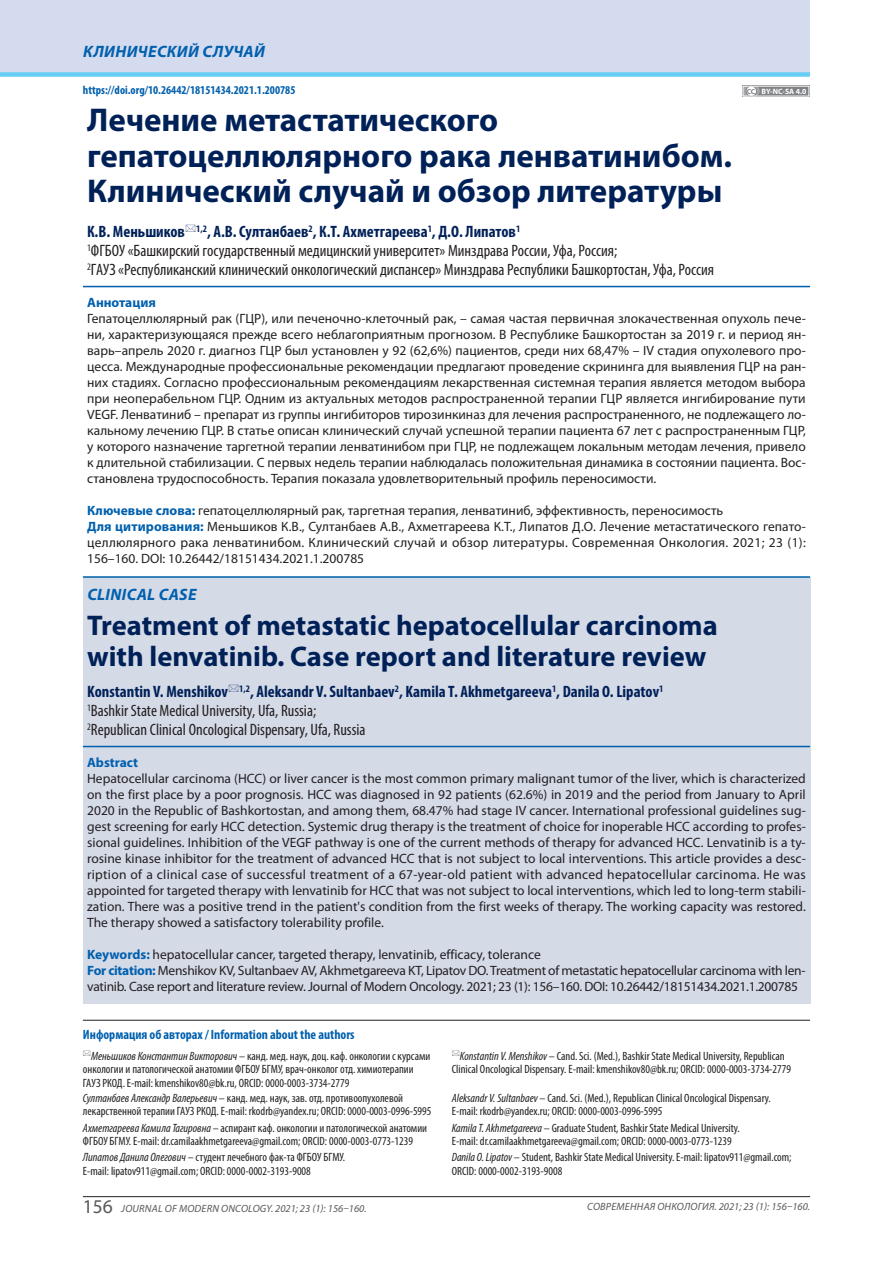
<style>
.page{position:relative;width:893px;height:1263px;background:#fff}
.page>*{position:absolute;margin:0;border:0;box-sizing:border-box;transform-origin:0 0}
.t1{font:700 33px/35.5px "Myriad Pro";color:#002158}
.t2{font:700 28.5px/31px "Myriad Pro";color:#002158}
.t3{font:condensed 16.5px/19px "Myriad Pro";color:#231f20}
.t4{font:italic 700 16.5px "Myriad Pro";letter-spacing:.02em;color:#0160ae}
.t5{font:13.5px/16px "Myriad Pro";color:#231f20;text-align:justify}
.t6{font:13.5px/16px "Myriad Pro";letter-spacing:-.02em;color:#231f20}
.t7{font:700 condensed 13.5px "Myriad Pro";color:#0160ae}
.t8{font:700 13.5px "Myriad Pro";color:#0160ae}
.t9{font:condensed 12px/13.5px "Myriad Pro";color:#231f20}
.t10{font:700 condensed 12px "Myriad Pro";color:#0160ae}
.t11{font:italic 10.5px "Myriad Pro";letter-spacing:.02em;color:#57585a}
.t12{font:700 7.8px "Myriad Pro";color:#fff}
.s1{font-size:7.2px;color:#808285}
.s2{font-weight:700;color:#002158}
.s3{font-weight:700;color:#0160ae}
.s4{font-style:italic}
.s5{font-style:normal;font-size:19.5px}
</style>
<div class="page">
<div style="left:83px;top:577px;width:727px;height:426px;background:#d5dae7"></div>
<div style="left:0;top:0;width:810px;height:74px;background:#d4dbee"></div>
<div style="left:0;top:72px;width:810px;height:5px;background:#67cef5"></div>
<hr style="left:83px;top:1196px;width:727px;height:1px;background:#231f20">
<div style="left:742px;top:85px;width:67px;height:12px;background:#808285"></div>
<div style="left:750px;top:86px;width:10px;height:10px;background:#a8a9ad;border-radius:50%"></div>
<div style="left:746px;top:86px;width:10px;height:10px;background:#fff;border-radius:50%"></div>
<div style="left:746px;top:85px;width:11px;height:12px;border:1px solid #808285;border-radius:50%"></div>
<div style="left:743px;top:86px;width:66px;height:10px;border:1px solid #fff"></div>
<hr style="left:83px;top:286px;width:727px;height:1px;background:#0160ae">
<hr style="left:83px;top:576px;width:727px;height:2px;background:#0160ae">
<hr style="left:83px;top:746px;width:727px;height:1px;background:#0160ae">
<hr style="left:83px;top:1020px;width:727px;height:1px;background:#231f20">
<p class="t4" style="left:83px;top:45px;width:183px">КЛИНИЧЕСКИЙ СЛУЧАЙ</p>
<p class="t10" style="left:83px;top:86px;width:214px">https://doi.org/10.26442/18151434.2021.1.200785</p>
<p class="t12" style="left:747px;top:86px;width:61px"><span class="s1">CC</span> BY-NC-SA 4.0</p>
<h1 class="t1" style="left:87px;top:105px;width:646px">Лечение метастатического гепатоцеллюлярного рака ленватинибом.<br>Клинический случай и обзор литературы</h1>
<p class="t3" style="left:87px;top:224px;width:628px"><span class="s2">К.В. Меньшиков</span> <sup>1,2</sup><span class="s2">, А.В. Султанбаев</span><sup>2</sup><span class="s2">, К.Т. Ахметгареева</span><sup>1</sup><span class="s2">, Д.О. Липатов</span><sup>1<br></sup><sup>1</sup>ФГБОУ «Башкирский государственный медицинский университет» Минздрава России, Уфа, Россия;<br><sup>2</sup>ГАУЗ «Республиканский клинический онкологический диспансер» Минздрава Республики Башкортостан, Уфа, Россия</p>
<p class="t8" style="left:87px;top:298px;width:70px">Аннотация</p>
<p class="t5" style="left:87px;top:312px;width:720px">Гепатоцеллюлярный рак (ГЦР), или печеночно-клеточный рак, – самая частая первичная злокачественная опухоль пече&shy;ни, характеризующаяся прежде всего неблагоприятным прогнозом. В Республике Башкортостан за 2019 г. и период ян&shy;варь–апрель 2020 г. диагноз ГЦР был установлен у 92 (62,6%) пациентов, среди них 68,47% – IV стадия опухолевого про&shy;цесса. Международные профессиональные рекомендации предлагают проведение скрининга для выявления ГЦР на ран&shy;них стадиях. Согласно профессиональным рекомендациям лекарственная системная терапия является методом выбора при неоперабельном ГЦР. Одним из актуальных методов распространенной терапии ГЦР является ингибирование пути VEGF. Ленватиниб – препарат из группы ингибиторов тирозинкиназ для лечения распространенного, не подлежащего ло&shy;кальному лечению ГЦР. В статье описан клинический случай успешной терапии пациента 67 лет с распространенным ГЦР, у которого назначение таргетной терапии ленватинибом при ГЦР, не подлежащем локальным методам лечения, привело к длительной стабилизации. С первых недель терапии наблюдалась положительная динамика в состоянии пациента. Вос&shy;становлена трудоспособность. Терапия показала удовлетворительный профиль переносимости.</p>
<p class="t5" style="left:87px;top:504px;width:720px;text-align:left"><span class="s3">Ключевые слова:</span> гепатоцеллюлярный рак, таргетная терапия, ленватиниб, эффективность, переносимость<br><span class="s3">Для цитирования:</span> Меньшиков К.В., Султанбаев А.В., Ахметгареева К.Т., Липатов Д.О. Лечение метастатического гепато&shy;целлюлярного рака ленватинибом. Клинический случай и обзор литературы. Современная Онкология. 2021; 23 (1):<br>156–160. DOI: 10.26442/18151434.2021.1.200785</p>
<p class="t4" style="left:87px;top:588px;width:111px">CLINICAL CASE</p>
<h2 class="t2" style="left:87px;top:612px;width:632px">Treatment of metastatic hepatocellular carcinoma with lenvatinib. Case report and literature review</h2>
<p class="t3" style="left:87px;top:683px;width:578px"><span class="s2">Konstantin V. Menshikov</span> <sup>1,2</sup><span class="s2">, Aleksandr V. Sultanbaev</span><sup>2</sup><span class="s2">, Kamila T. Akhmetgareeva</span><sup>1</sup><span class="s2">, Danila O. Lipatov</span><sup>1<br></sup><sup>1</sup>Bashkir State Medical University, Ufa, Russia;<br><sup>2</sup>Republican Clinical Oncological Dispensary, Ufa, Russia</p>
<p class="t8" style="left:87px;top:758px;width:53px">Abstract</p>
<p class="t5" style="left:87px;top:772px;width:720px">Hepatocellular carcinoma (HCC) or liver cancer is the most common primary malignant tumor of the liver, which is characterized on the first place by a poor prognosis. HCC was diagnosed in 92 patients (62.6%) in 2019 and the period from January to April 2020 in the Republic of Bashkortostan, and among them, 68.47% had stage IV cancer. International professional guidelines sug&shy;gest screening for early HCC detection. Systemic drug therapy is the treatment of choice for inoperable HCC according to profes&shy;sional guidelines. Inhibition of the VEGF pathway is one of the current methods of therapy for advanced HCC. Lenvatinib is a ty&shy;rosine kinase inhibitor for the treatment of advanced HCC that is not subject to local interventions. This article provides a desc&shy;ription of a clinical case of successful treatment of a 67-year-old patient with advanced hepatocellular carcinoma. He was appointed for targeted therapy with lenvatinib for HCC that was not subject to local interventions, which led to long-term stabili&shy;zation. There was a positive trend in the patient's condition from the first weeks of therapy. The working capacity was restored.<br>The therapy showed a satisfactory tolerability profile.</p>
<p class="t6" style="left:87px;top:948px;width:720px"><span class="s3">Keywords:</span> hepatocellular cancer, targeted therapy, lenvatinib, efficacy, tolerance<br><span class="s3">For citation:</span> Menshikov KV, Sultanbaev AV, Akhmetgareeva KT, Lipatov DO. Treatment of metastatic hepatocellular carcinoma with len&shy;vatinib. Case report and literature review. Journal of Modern Oncology. 2021; 23 (1): 156–160. DOI: 10.26442/18151434.2021.1.200785</p>
<p class="t7" style="left:83px;top:1030px;width:273px">Информация об авторах / Information about the authors</p>
<p class="t9" style="left:83px;top:1050px;width:349px;text-indent:8px"><span class="s4">Меньшиков Константин Викторович</span> – канд. мед. наук, доц. каф. онкологии с курсами онкологии и патологической анатомии ФГБОУ БГМУ, врач-онколог отд. химиотерапии<br>ГАУЗ РКОД. E-mail: kmenshikov80@bk.ru, ORCID: 0000-0003-3734-2779</p>
<p class="t9" style="left:452px;top:1050px;width:341px;text-align:center"><span class="s4">Konstantin V. Menshikov</span> – Cand. Sci. (Med.), Bashkir State Medical University, Republican<br>Clinical Oncological Dispensary. E-mail: kmenshikov80@bk.ru; ORCID: 0000-0003-3734-2779</p>
<p class="t9" style="left:83px;top:1092px;width:350px"><span class="s4">Султанбаев Александр Валерьевич</span> – канд. мед. наук, зав. отд. противоопухолевой лекарственной терапии ГАУЗ РКОД. E-mail: rkodrb@yandex.ru; ORCID: 0000-0003-0996-5995</p>
<p class="t9" style="left:452px;top:1092px;width:321px"><span class="s4">Aleksandr V. Sultanbaev</span> – Cand. Sci. (Med.), Republican Clinical Oncological Dispensary.<br>E-mail: rkodrb@yandex.ru; ORCID: 0000-0003-0996-5995</p>
<p class="t9" style="left:83px;top:1122px;width:346px"><span class="s4">Ахметгареева Камила Тагировна</span> – аспирант каф. онкологии и патологической анатомии<br>ФГБОУ БГМУ. E-mail: dr.camilaakhmetgareeva@gmail.com; ORCID: 0000-0003-0773-1239</p>
<p class="t9" style="left:452px;top:1122px;width:290px"><span class="s4">Kamila T. Akhmetgareeva</span> – Graduate Student, Bashkir State Medical University.<br>E-mail: dr.camilaakhmetgareeva@gmail.com; ORCID: 0000-0003-0773-1239</p>
<p class="t9" style="left:83px;top:1152px;width:264px"><span class="s4">Липатов Данила Олегович</span> – студент лечебного фак-та ФГБОУ БГМУ.<br>E-mail: lipatov911@gmail.com; ORCID: 0000-0002-3193-9008</p>
<p class="t9" style="left:452px;top:1152px;width:341px"><span class="s4">Danila O. Lipatov</span> – Student, Bashkir State Medical University. E-mail: lipatov911@gmail.com;<br>ORCID: 0000-0002-3193-9008</p>
<p class="t11" style="left:83px;top:1204px;width:285px"><span class="s5">156</span> JOURNAL OF MODERN ONCOLOGY. 2021; 23 (1): 156–160.</p>
<p class="t11" style="left:587px;top:1202px;width:224px">СОВРЕМЕННАЯ ОНКОЛОГИЯ. 2021; 23 (1): 156–160.</p>
</div>
